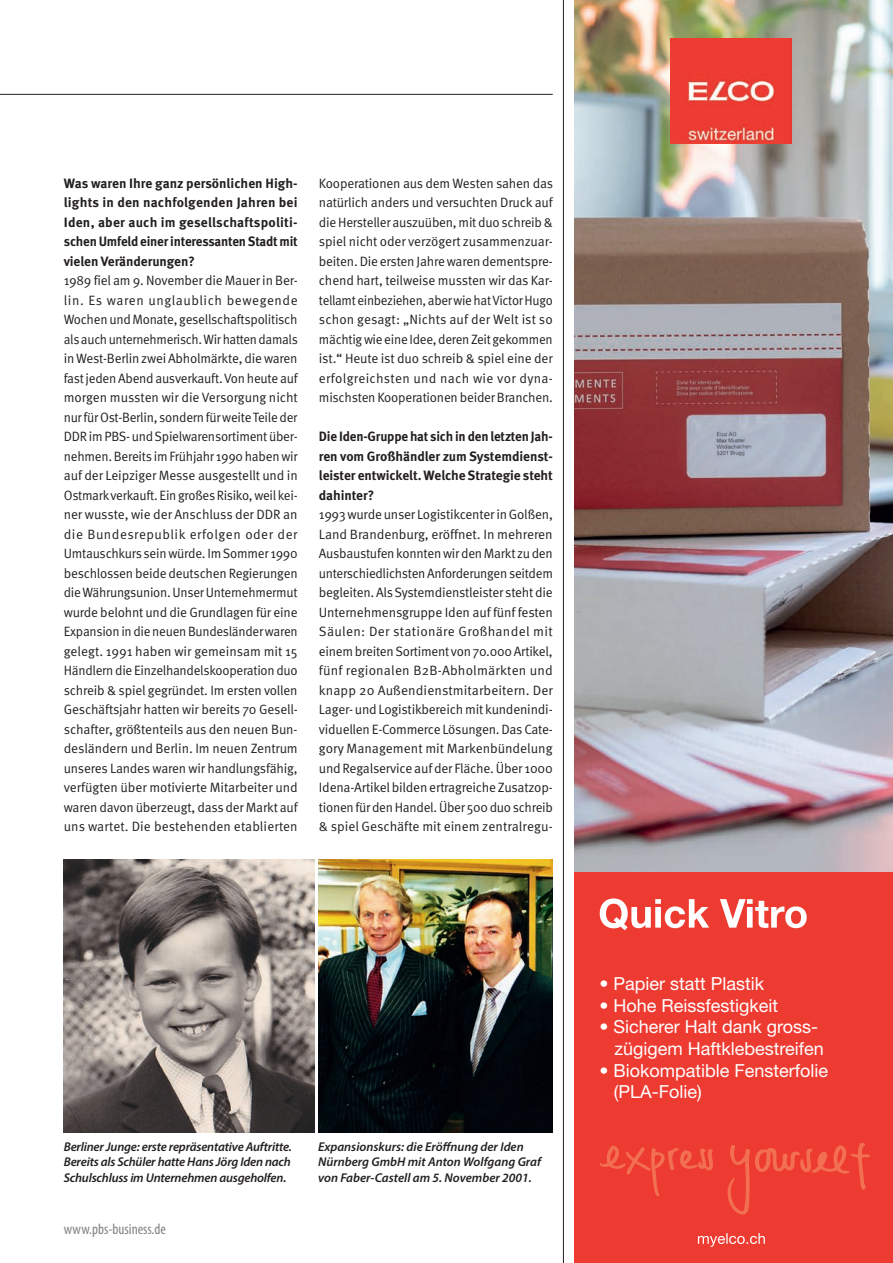
<style>
.page{position:relative;width:893px;height:1263px;background:#fff}
.page>*{position:absolute;margin:0;border:0;box-sizing:border-box;transform-origin:0 0}
.t1{font:18px/21.6px "Helvetica Neue";color:#fff}
.t2{font:condensed 15px "Myriad Pro";color:#808285}
.t3{font:13.5px/19.5px "Meta OT Norm";letter-spacing:-.01em;color:#231f20;text-align:justify}
.t4{font:700 13.5px/19.5px "Meta OT";letter-spacing:-.01em;color:#231f20;text-align:justify}
.t5{font:italic 600 12.75px/15.8px "Myriad Pro";color:#231f20;text-align:justify}
.s1{font-weight:300}
</style>
<div class="page">
<img style="left:64px;top:859px;width:250px;height:274px">
<img style="left:319px;top:859px;width:234px;height:274px">
<hr style="left:0;top:94px;width:553px;height:1px;background:#231f20">
<hr style="left:563px;top:0;width:1px;height:1263px;background:#231f20">
<img style="left:574px;top:0;width:319px;height:873px">
<img style="left:671px;top:38px;width:121px;height:106px">
<div style="left:574px;top:873px;width:319px;height:390px;background:#ee3b32"></div>
<svg style="left:600px;top:898px;width:207px;height:32px"></svg>
<svg style="left:698px;top:1233px;width:67px;height:14px"></svg>
<svg style="left:727px;top:1143px;width:143px;height:71px"></svg>
<svg style="left:600px;top:1145px;width:113px;height:51px"></svg>
<p class="t4" style="left:64px;top:173px;width:236px">Was waren Ihre ganz persönlichen High&shy;lights in den nachfolgenden Jahren bei Iden, aber auch im gesellschaftspoliti&shy;schen Umfeld einer interessanten Stadt mit vielen Veränderungen?</p>
<p class="t3" style="left:64px;top:271px;width:236px">1989 fiel am 9. November die Mauer in Ber&shy;lin. Es waren unglaublich bewegende Wochen und Monate, gesellschaftspolitisch als auch unternehmerisch. Wir hatten damals in West-Berlin zwei Abholmärkte, die waren fast jeden Abend ausverkauft. Von heute auf morgen mussten wir die Versorgung nicht nur für Ost-Berlin, sondern für weite Teile der DDR im PBS- und Spielwarensortiment über&shy;nehmen. Bereits im Frühjahr 1990 haben wir auf der Leipziger Messe ausgestellt und in Ostmark verkauft. Ein großes Risiko, weil kei&shy;ner wusste, wie der Anschluss der DDR an die Bundesrepublik erfolgen oder der Umtauschkurs sein würde. Im Sommer 1990 beschlossen beide deutschen Regierungen die Währungsunion. Unser Unternehmermut wurde belohnt und die Grundlagen für eine Expansion in die neuen Bundesländer waren gelegt. 1991 haben wir gemeinsam mit 15<br>Händlern die Einzelhandelskooperation duo schreib &amp; spiel gegründet. Im ersten vollen Geschäftsjahr hatten wir bereits 70 Gesell&shy;schafter, größtenteils aus den neuen Bun&shy;desländern und Berlin. Im neuen Zentrum unseres Landes waren wir handlungsfähig, verfügten über motivierte Mitarbeiter und waren davon überzeugt, dass der Markt auf uns wartet. Die bestehenden etablierten</p>
<p class="t3" style="left:319px;top:173px;width:236px">Kooperationen aus dem Westen sahen das natürlich anders und versuchten Druck auf die Hersteller auszuüben, mit duo schreib &amp; spiel nicht oder verzögert zusammenzuar&shy;beiten. Die ersten Jahre waren dementspre&shy;chend hart, teilweise mussten wir das Kar&shy;tellamt einbeziehen, aber wie hat Victor Hugo schon gesagt: „Nichts auf der Welt ist so mächtig wie eine Idee, deren Zeit gekommen ist.“ Heute ist duo schreib &amp; spiel eine der erfolgreichsten und nach wie vor dyna&shy;mischsten Kooperationen beider Branchen.</p>
<p class="t4" style="left:319px;top:427px;width:236px">Die Iden-Gruppe hat sich in den letzten Jah&shy;ren vom Großhändler zum Systemdienst&shy;leister entwickelt. Welche Strategie steht dahinter?</p>
<p class="t3" style="left:319px;top:505px;width:236px">1993 wurde unser Logistikcenter in Golßen, Land Brandenburg, eröffnet. In mehreren Ausbaustufen konnten wir den Markt zu den unterschiedlichsten Anforderungen seitdem begleiten. Als Systemdienstleister steht die Unternehmensgruppe Iden auf fünf festen Säulen: Der stationäre Großhandel mit einem breiten Sortiment von 70.000 Artikel, fünf regionalen B2B-Abholmärkten und knapp 20 Außendienstmitarbeitern. Der Lager- und Logistikbereich mit kundenindi&shy;viduellen E-Commerce Lösungen. Das Cate&shy;gory Management mit Markenbündelung und Regalservice auf der Fläche. Über 1000<br>Idena-Artikel bilden ertragreiche Zusatzop&shy;tionen für den Handel. Über 500 duo schreib &amp; spiel Geschäfte mit einem zentralregu-</p>
<p class="t5" style="left:64px;top:1138px;width:230px">Berliner Junge: erste repräsentative Auftritte.<br>Bereits als Schüler hatte Hans Jörg Iden nach Schulschluss im Unternehmen ausgeholfen.</p>
<p class="t5" style="left:318px;top:1138px;width:225px;text-align:left">Expansionskurs: die Eröffnung der Iden<br>Nürnberg GmbH mit Anton Wolfgang Graf von Faber-Castell am 5. November 2001.</p>
<p class="t2" style="left:64px;top:1220px;width:104px">www.pbs-business.de</p>
<h1 class="t1" style="left:600px;top:973px;width:166px"><span class="s1">•</span> Papier statt Plastik</h1>
<h1 class="t1" style="left:600px;top:994px;width:180px"><span class="s1">•</span> Hohe Reissfestigkeit</h1>
<h1 class="t1" style="left:615px;top:1016px;width:211px;text-indent:-15px"><span class="s1">•</span> Sicherer Halt dank gross&shy;zügigem Haftklebestreifen</h1>
<h1 class="t1" style="left:614px;top:1059px;width:216px;text-indent:-14px"><span class="s1">•</span> Biokompatible Fensterfolie (PLA-Folie)</h1>
</div>
